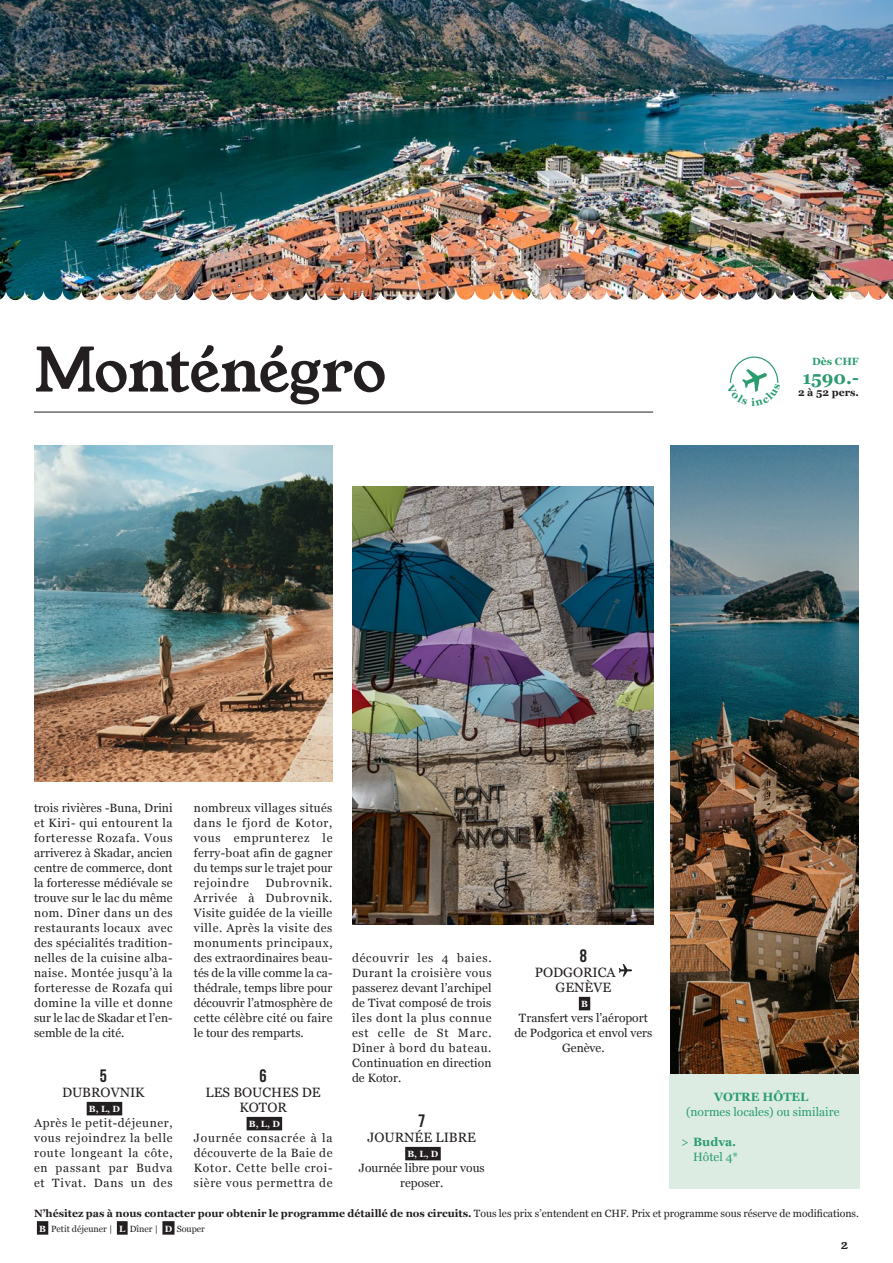
<style>
.page{position:relative;width:893px;height:1263px;background:#fff}
.page>*{position:absolute;margin:0;border:0;box-sizing:border-box;transform-origin:0 0}
.t1{font:60px "Young Serif";letter-spacing:-.01em;color:#231f20}
.t2{font:700 18px "Georgia";color:#2a9c6f}
.t3{font:18px "Bebas Neue";color:#231f20}
.t4{font:13.5px/15px "Georgia";color:#231f20;text-align:center}
.t5{font:13.05px "Young Serif";color:#231f20}
.t6{font:12px/15px "Georgia";letter-spacing:.025em;color:#231f20;text-align:justify}
.t7{font:12px/15px "Georgia";color:#231f20;text-align:center}
.t8{font:12px/15px "Georgia";color:#2a9c6f;text-align:right}
.t9{font:700 12px "Georgia";color:#2a9c6f}
.t10{font:700 10.5px "Georgia";color:#231f20}
.t11{font:700 10.5px "Georgia";color:#2a9c6f}
.t12{font:9px "Georgia";color:#231f20}
.t13{font:700 9px "Georgia";color:#fff}
.s1{font-weight:700}
.s2{font-weight:400}
.s3{font-weight:700;color:#fff}
</style>
<div class="page">
<hr style="left:34px;top:412px;width:619px;height:1px;background:#231f20">
<div style="left:37px;top:1221px;width:11px;height:14px;background:#231f20"></div>
<div style="left:117px;top:1221px;width:11px;height:14px;background:#231f20"></div>
<div style="left:162px;top:1221px;width:13px;height:14px;background:#231f20"></div>
<div style="left:87px;top:1102px;width:35px;height:13px;background:#231f20"></div>
<div style="left:247px;top:1117px;width:35px;height:13px;background:#231f20"></div>
<div style="left:405px;top:1147px;width:36px;height:13px;background:#231f20"></div>
<div style="left:579px;top:997px;width:11px;height:13px;background:#231f20"></div>
<svg style="left:619px;top:964px;width:13px;height:13px"></svg>
<img style="left:34px;top:446px;width:298px;height:336px">
<img style="left:670px;top:446px;width:189px;height:628px">
<div style="left:669px;top:1074px;width:191px;height:114px;background:#dcece2"></div>
<img style="left:465px;top:0;width:428px;height:300px">
<img style="left:0;top:0;width:465px;height:300px">
<img style="left:352px;top:486px;width:301px;height:438px">
<svg style="left:729px;top:356px;width:50px;height:36px"></svg>
<h1 class="t1" style="left:34px;top:329px;width:354px">Monténégro</h1>
<p class="t11" style="left:812px;top:353px;width:48px">Dès CHF</p>
<h2 class="t2" style="left:802px;top:364px;width:58px">1590.-</h2>
<p class="t10" style="left:798px;top:385px;width:62px">2 à 52 pers.</p>
<p class="t6" style="left:34px;top:799px;width:140px">trois rivières -Buna, Drini et Kiri- qui entourent la forteresse Rozafa. Vous arriverez à Skadar, ancien centre de commerce, dont la forteresse médiévale se trouve sur le lac du même nom. Dîner dans un des restaurants locaux avec des spécialités tradition&shy;nelles de la cuisine alba&shy;naise. Montée jusqu’à la forteresse de Rozafa qui domine la ville et donne sur le lac de Skadar et l’en&shy;semble de la cité.</p>
<h2 class="t3" style="left:100px;top:1065px;width:9px">5</h2>
<p class="t4" style="left:62px;top:1084px;width:84px">DUBROVNIK</p>
<p class="t13" style="left:89px;top:1102px;width:32px">B, L, D</p>
<p class="t6" style="left:34px;top:1114px;width:140px">Après le petit-déjeuner, vous rejoindrez la belle route longeant la côte, en passant par Budva et Tivat. Dans un des</p>
<p class="t6" style="left:194px;top:799px;width:140px">nombreux villages situés dans le fjord de Kotor, vous emprunterez le ferry-boat afin de gagner du temps sur le trajet pour rejoindre</p>
<p class="t6" style="left:194px;top:874px;width:140px;text-indent:72px">Dubrovnik.<br>Arrivée à Dubrovnik.<br>Visite guidée de la vieille ville. Après la visite des monuments principaux, des extraordinaires beau&shy;tés de la ville comme la ca&shy;thédrale, temps libre pour découvrir l’atmosphère de cette célèbre cité ou faire le tour des remparts.</p>
<h2 class="t3" style="left:260px;top:1065px;width:9px">6</h2>
<p class="t4" style="left:206px;top:1084px;width:117px">LES BOUCHES DE<br>KOTOR</p>
<p class="t13" style="left:249px;top:1117px;width:32px">B, L, D</p>
<p class="t6" style="left:194px;top:1129px;width:140px">Journée consacrée à la découverte de la Baie de Kotor. Cette belle croi&shy;sière vous permettra de</p>
<p class="t6" style="left:352px;top:949px;width:141px">découvrir les 4 baies.<br>Durant la croisière vous passerez devant l’archipel de Tivat composé de trois îles dont la plus connue est celle de St Marc.<br>Dîner à bord du bateau.<br>Continuation en direction de Kotor.</p>
<h2 class="t3" style="left:418px;top:1110px;width:9px">7</h2>
<p class="t4" style="left:368px;top:1129px;width:110px">JOURNÉE LIBRE</p>
<p class="t13" style="left:407px;top:1147px;width:32px">B, L, D</p>
<p class="t7" style="left:359px;top:1159px;width:127px">Journée libre pour vous reposer.</p>
<h2 class="t3" style="left:580px;top:945px;width:9px">8</h2>
<p class="t4" style="left:556px;top:964px;width:61px;text-align:left;text-indent:-21px">PODGORICA<br>GENÈVE</p>
<p class="t13" style="left:581px;top:997px;width:8px">B</p>
<p class="t7" style="left:514px;top:1009px;width:139px">Transfert vers l’aéroport de Podgorica et envol vers<br>Genève.</p>
<p class="t9" style="left:714px;top:1088px;width:96px">VOTRE HÔTEL</p>
<p class="t8" style="left:686px;top:1104px;width:155px">(normes locales) ou similaire</p>
<p class="t8" style="left:681px;top:1134px;width:59px">&gt; <span class="s1">Budva.<br></span>Hôtel 4*</p>
<p class="t10" style="left:34px;top:1205px;width:826px">N’hésitez pas à nous contacter pour obtenir le programme détaillé de nos circuits. <span class="s2">Tous les prix s’entendent en CHF. Prix et programme sous réserve de modifications.</span></p>
<p class="t12" style="left:39px;top:1222px;width:167px"><span class="s3">B</span> Petit déjeuner | <span class="s3">L</span> Dîner | <span class="s3">D</span> Souper</p>
<p class="t5" style="left:841px;top:1235px;width:8px">2</p>
</div>
